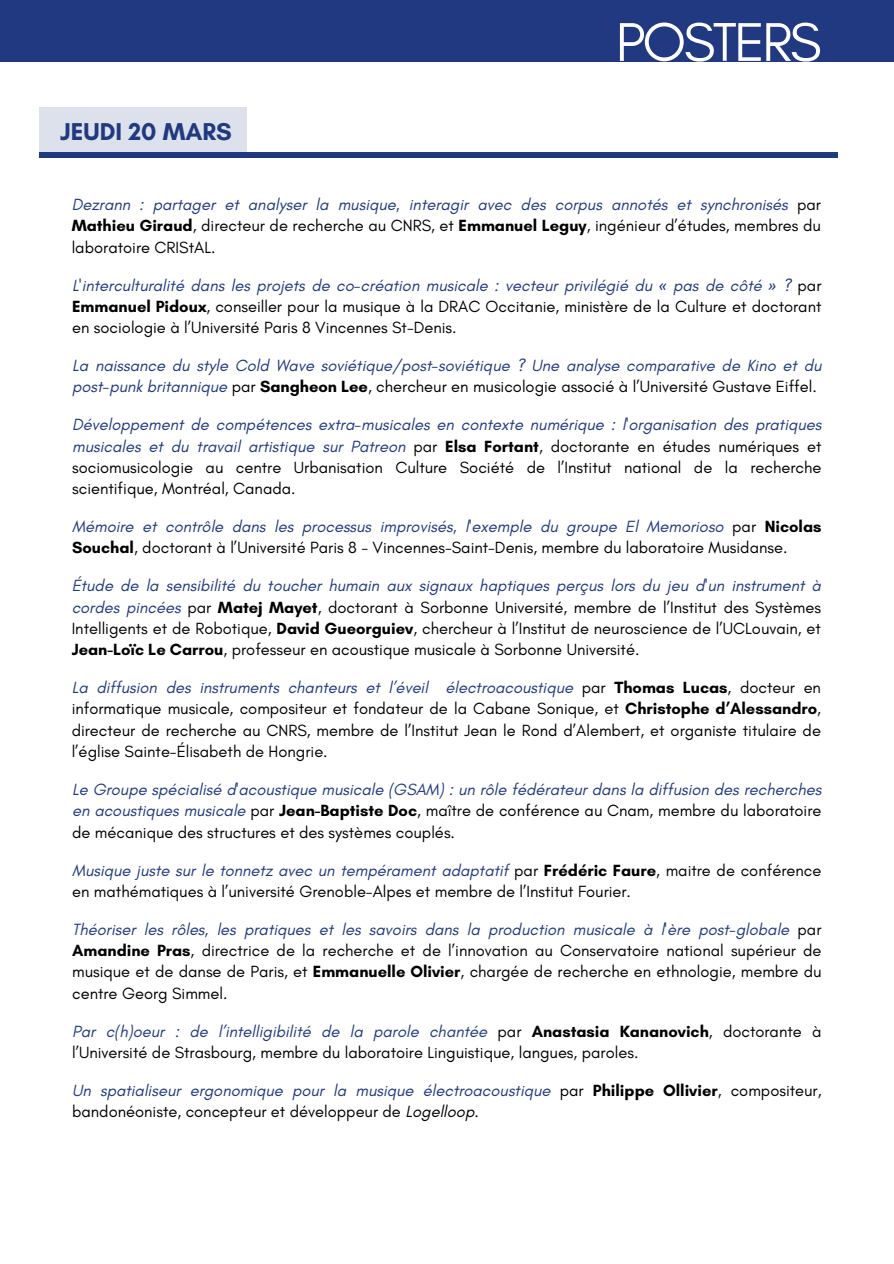
<style>
.page{position:relative;width:894px;height:1264px;background:#fff}
.page>*{position:absolute;margin:0;border:0;box-sizing:border-box;transform-origin:0 0}
.t1{font:55.5px "Glacial Indifference";letter-spacing:-.05em;color:#fff}
.t2{font:700 24.75px "Glacial Indifference";color:#203980}
.t3{font:16.5px/21.3px "Glacial Indifference";color:#000;text-align:justify}
.t4{font:italic 16.5px/21.3px "Glacial Indifference";color:#203980}
.s1{font-style:italic;color:#203980}
.s2{font-weight:700}
.s3{font-family:"Noto Sans";font-style:italic;color:#203980}
.s4{font-style:normal;color:#000}
.s5{font-weight:700;font-style:normal;color:#000}
.s6{font-style:italic}
</style>
<div class="page">
<div style="left:39px;top:152px;width:798px;height:5px;background:#203980"></div>
<div style="left:39px;top:107px;width:207px;height:45px;background:#dde1ec"></div>
<div style="left:0;top:0;width:893px;height:62px;background:#203980"></div>
<h1 class="t2" style="left:60px;top:116px;width:173px">JEUDI 20 MARS</h1>
<p class="t1" style="left:615px;top:8px;width:207px">POSTERS</p>
<h2 class="t3" style="left:72px;top:193px;width:750px"><span class="s1">Dezrann : partager et analyser la musique, interagir avec des corpus annotés et synchronisés</span> par <span class="s2">Mathieu Giraud</span>, directeur de recherche au CNRS, et <span class="s2">Emmanuel Leguy</span>, ingénieur d’études, membres du laboratoire CRIStAL.</h2>
<p class="t3" style="left:72px;top:274px;width:750px"><span class="s1">L'interculturalité dans les projets de co-création musicale : vecteur privilégié du</span> <span class="s3">«</span> <span class="s1">pas de côté</span> <span class="s3">»</span> <span class="s1">?</span> par <span class="s2">Emmanuel Pidoux</span>, conseiller pour la musique à la DRAC Occitanie, ministère de la Culture et doctorant en sociologie à l’Université Paris 8 Vincennes St-Denis.</p>
<p class="t4" style="left:72px;top:354px;width:750px">La naissance du style Cold Wave soviétique/post-soviétique ? Une analyse comparative de Kino et du post-punk britannique <span class="s4">par</span> <span class="s5">Sangheon Lee</span><span class="s4">, chercheur en musicologie associé à l’Université Gustave Eiffel.</span></p>
<p class="t3" style="left:72px;top:414px;width:750px"><span class="s1">Développement de compétences extra-musicales en contexte numérique : l'organisation des pratiques musicales et du travail artistique sur Patreon</span> par <span class="s2">Elsa Fortant</span>, doctorante en études numériques et sociomusicologie au centre Urbanisation Culture Société de l’Institut national de la recherche scientifique, Montréal, Canada.</p>
<p class="t3" style="left:72px;top:515px;width:750px"><span class="s1">Mémoire et contrôle dans les processus improvisés, l'exemple du groupe El Memorioso</span> par <span class="s2">Nicolas<br>Souchal</span>, doctorant à l’Université Paris 8 - Vincennes-Saint-Denis, membre du laboratoire Musidanse.</p>
<p class="t3" style="left:72px;top:574px;width:750px"><span class="s1">Étude de la sensibilité du toucher humain aux signaux haptiques perçus lors du jeu d'un instrument à cordes pincées</span> par <span class="s2">Matej Mayet</span>, doctorant à Sorbonne Université, membre de l’Institut des Systèmes Intelligents et de Robotique, <span class="s2">David Gueorguiev</span>, chercheur à l’Institut de neuroscience de l’UCLouvain, et <span class="s2">Jean-Loïc Le Carrou</span>, professeur en acoustique musicale à Sorbonne Université.</p>
<p class="t3" style="left:72px;top:676px;width:750px"><span class="s1">La diffusion des instruments chanteurs et l’éveil électroacoustique</span> par <span class="s2">Thomas Lucas</span>, docteur en informatique musicale, compositeur et fondateur de la Cabane Sonique, et <span class="s2">Christophe d’Alessandro</span>, directeur de recherche au CNRS, membre de l’Institut Jean le Rond d’Alembert, et organiste titulaire de l’église Sainte-Élisabeth de Hongrie.</p>
<p class="t4" style="left:72px;top:778px;width:750px;text-align:justify">Le Groupe spécialisé d'acoustique musicale (GSAM) : un rôle fédérateur dans la diffusion des recherches en acoustiques musicale <span class="s4">par</span> <span class="s5">Jean-Baptiste Doc</span><span class="s4">, maître de conférence au Cnam, membre du laboratoire de mécanique des structures et des systèmes couplés.</span></p>
<p class="t3" style="left:72px;top:859px;width:750px"><span class="s1">Musique juste sur le tonnetz avec un tempérament adaptatif</span> par <span class="s2">Frédéric Faure</span>, maitre de conférence en mathématiques à l’université Grenoble-Alpes et membre de l’Institut Fourier.</p>
<p class="t3" style="left:72px;top:918px;width:750px"><span class="s1">Théoriser les rôles, les pratiques et les savoirs dans la production musicale à l'ère post-globale</span> par <span class="s2">Amandine Pras</span>, directrice de la recherche et de l’innovation au Conservatoire national supérieur de musique et de danse de Paris, et <span class="s2">Emmanuelle Olivier</span>, chargée de recherche en ethnologie, membre du centre Georg Simmel.</p>
<p class="t3" style="left:72px;top:1020px;width:750px"><span class="s1">Par c(h)oeur : de l’intelligibilité de la parole chantée</span> par <span class="s2">Anastasia Kananovich</span>, doctorante à l’Université de Strasbourg, membre du laboratoire Linguistique, langues, paroles.</p>
<p class="t3" style="left:72px;top:1079px;width:750px"><span class="s1">Un spatialiseur ergonomique pour la musique électroacoustique</span> par <span class="s2">Philippe Ollivier</span>, compositeur, bandonéoniste, concepteur et développeur de <span class="s6">Logelloop</span>.</p>
</div>
